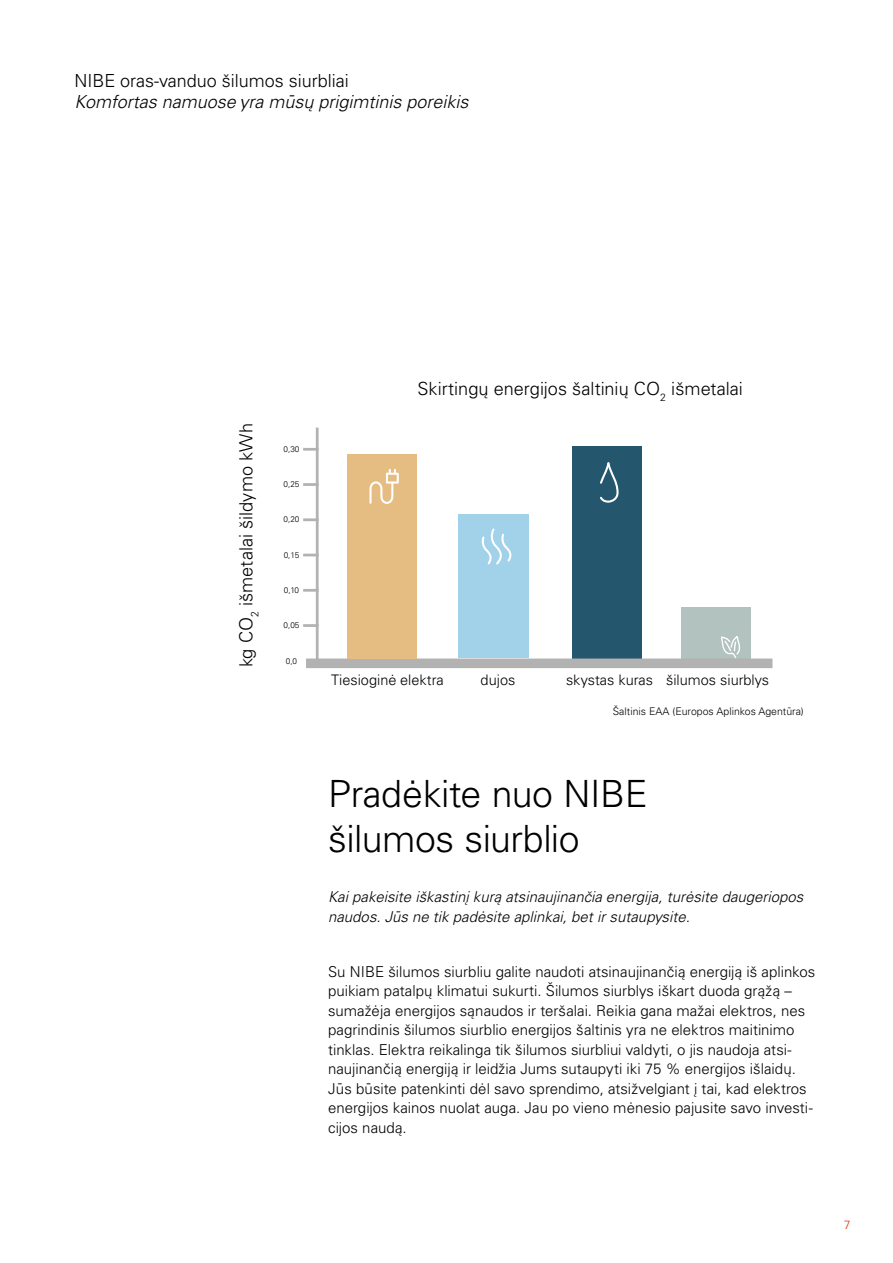
<style>
.page{position:relative;width:893px;height:1263px;background:#fff}
.page>*{position:absolute;margin:0;border:0;box-sizing:border-box;transform-origin:0 0}
.t1{font:300 37.5px/45px "Univers LT Pro 45";letter-spacing:-.015em;color:#000}
.t2{font:300 18.15px "Univers LT Pro 45";color:#000}
.t3{font:italic 300 18px "Univers LT Pro 45";color:#000}
.t4{font:300 18px "Univers LT Pro 45";color:#000}
.t5{font:300 15px/19.5px "Univers LT Pro 45";color:#000}
.t6{font:italic 300 15px/19.5px "Univers LT Pro 45";color:#000}
.t7{font:300 14.55px "Univers LT Pro 45";color:#000}
.t8{font:300 12.3px "Univers LT Pro 45";color:#000}
.t9{font:300 12px "Univers LT Pro 45";color:#e53012}
.t10{font:300 10.5px "Univers LT Pro 45";color:#000}
.t11{font:300 8.25px "Univers LT Pro 45";color:#000}
</style>
<div class="page">
<div style="left:572px;top:446px;width:70px;height:213px;background:#24566e"></div>
<div style="left:681px;top:607px;width:70px;height:56px;background:#b1c2bf"></div>
<svg style="left:721px;top:636px;width:19px;height:22px"></svg>
<hr style="left:316px;top:429px;width:3px;height:234px;background:#b3b2b2">
<div style="left:311px;top:658px;width:457px;height:10px;background:#b3b2b2"></div>
<svg style="left:305px;top:624px;width:11px;height:3px"></svg>
<svg style="left:305px;top:589px;width:11px;height:3px"></svg>
<svg style="left:305px;top:554px;width:11px;height:2px"></svg>
<svg style="left:305px;top:518px;width:11px;height:3px"></svg>
<svg style="left:305px;top:483px;width:11px;height:3px"></svg>
<svg style="left:305px;top:448px;width:11px;height:3px"></svg>
<div style="left:458px;top:515px;width:70px;height:143px;background:#a1d2ea"></div>
<div style="left:347px;top:454px;width:70px;height:204px;background:#e5bd83"></div>
<svg style="left:369px;top:481px;width:25px;height:23px"></svg>
<div style="left:386px;top:473px;width:13px;height:11px;border:2px solid #fff"></div>
<svg style="left:389px;top:470px;width:7px;height:3px"></svg>
<svg style="left:482px;top:528px;width:30px;height:37px"></svg>
<svg style="left:600px;top:462px;width:19px;height:41px"></svg>
<p class="t4" style="left:74px;top:70px;width:276px">NIBE oras-vanduo šilumos siurbliai</p>
<p class="t3" style="left:74px;top:91px;width:396px">Komfortas namuose yra mūsų prigimtinis poreikis</p>
<p class="t2" style="left:235px;top:667px;width:245px;rotate:-90deg">kg CO<sub>2</sub> išmetalai šildymo kWh</p>
<p class="t11" style="left:283px;top:444px;width:18px">0,30</p>
<p class="t11" style="left:283px;top:479px;width:18px">0,25</p>
<p class="t11" style="left:283px;top:514px;width:18px">0,20</p>
<p class="t11" style="left:284px;top:550px;width:17px">0,15</p>
<p class="t11" style="left:284px;top:585px;width:17px">0,10</p>
<p class="t11" style="left:283px;top:620px;width:18px">0,05</p>
<p class="t11" style="left:286px;top:656px;width:13px">0,0</p>
<p class="t2" style="left:417px;top:377px;width:327px">Skirtingų energijos šaltinių CO<sub>2</sub> išmetalai</p>
<p class="t7" style="left:331px;top:671px;width:114px">Tiesioginė elektra</p>
<p class="t7" style="left:481px;top:671px;width:36px">dujos</p>
<p class="t7" style="left:566px;top:671px;width:205px">skystas kuras šilumos siurblys</p>
<p class="t8" style="left:337px;top:673px;width:90px">Direct electricity</p>
<p class="t8" style="left:482px;top:673px;width:23px">Gas</p>
<p class="t8" style="left:685px;top:673px;width:63px">Heat pump</p>
<p class="t8" style="left:599px;top:673px;width:17px">Oil</p>
<p class="t10" style="left:613px;top:705px;width:192px">Šaltinis EAA (Europos Aplinkos Agentūra)</p>
<h1 class="t1" style="left:328px;top:771px;width:321px">Pradėkite nuo NIBE šilumos siurblio</h1>
<p class="t6" style="left:328px;top:887px;width:477px">Kai pakeisite iškastinį kurą atsinaujinančia energija, turėsite daugeriopos naudos. Jūs ne tik padėsite aplinkai, bet ir sutaupysite.</p>
<p class="t5" style="left:328px;top:961px;width:489px">Su NIBE šilumos siurbliu galite naudoti atsinaujinančią energiją iš aplinkos puikiam patalpų klimatui sukurti. Šilumos siurblys iškart duoda grąžą – sumažėja energijos sąnaudos ir teršalai. Reikia gana mažai elektros, nes pagrindinis šilumos siurblio energijos šaltinis yra ne elektros maitinimo tinklas. Elektra reikalinga tik šilumos siurbliui valdyti, o jis naudoja atsi&shy;naujinančią energiją ir leidžia Jums sutaupyti iki 75 % energijos išlaidų.<br>Jūs būsite patenkinti dėl savo sprendimo, atsižvelgiant į tai, kad elektros energijos kainos nuolat auga. Jau po vieno mėnesio pajusite savo investi&shy;cijos naudą.</p>
<p class="t9" style="left:844px;top:1217px;width:8px">7</p>
</div>
